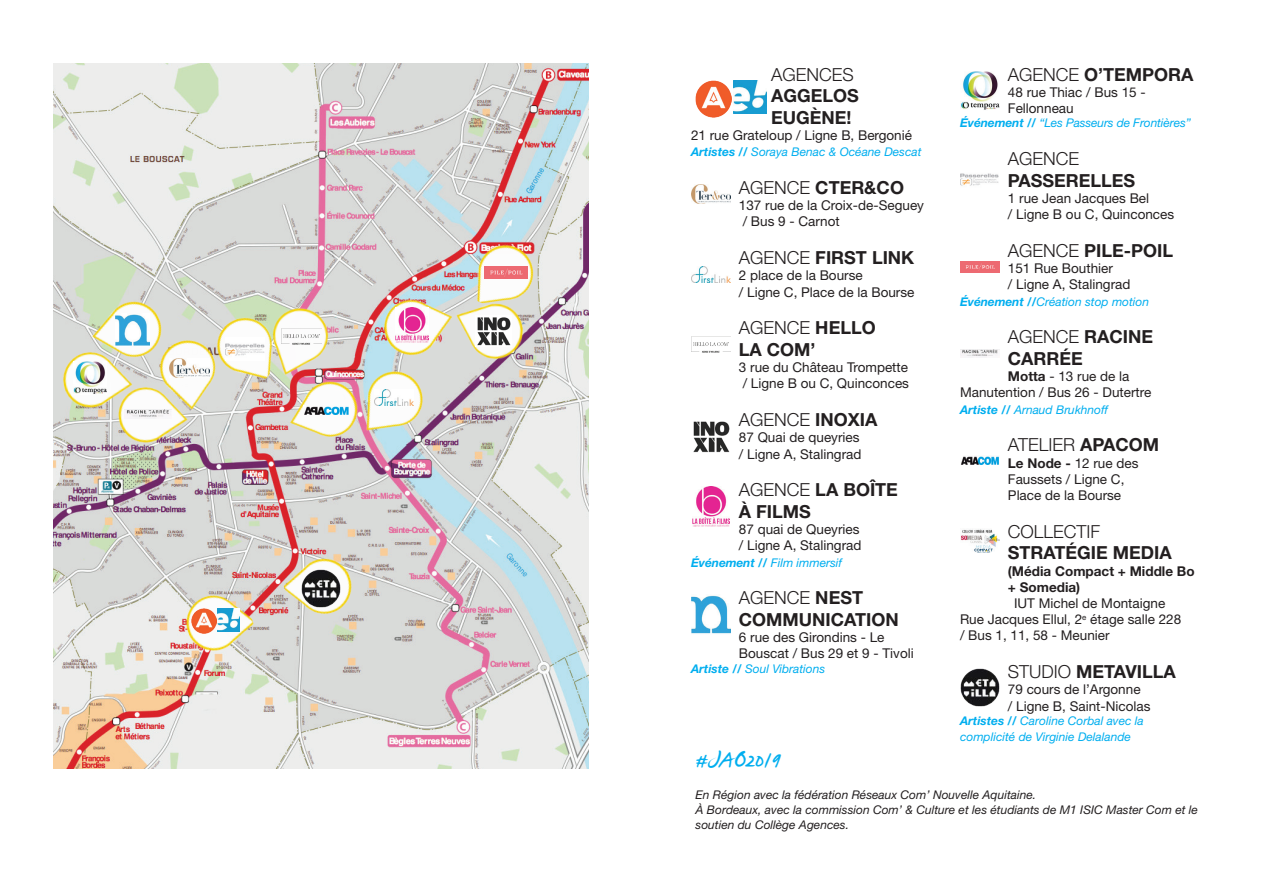
<style>
.page{position:relative;width:1263px;height:893px;background:#fff}
.page>*{position:absolute;margin:0;border:0;box-sizing:border-box;transform-origin:0 0}
.t1{font:33px "James Fajardo";color:#00aeef}
.t2{font:700 18px/21.6px "Helvetica Neue";color:#231f20}
.t3{font:300 18px "Helvetica Neue";color:#231f20}
.t4{font:13.5px/16.2px "Helvetica Neue";color:#231f20}
.t5{font:700 13.5px/16.2px "Helvetica Neue";color:#231f20}
.t6{font:italic 12px/16.2px "Helvetica Neue";color:#00aeef}
.t7{font:italic 12px/15px "Helvetica Neue";color:#231f20}
.s1{font-weight:700}
.s2{font-weight:300}
</style>
<div class="page">
<img style="left:960px;top:71px;width:39px;height:39px">
<img style="left:960px;top:173px;width:39px;height:13px">
<img style="left:960px;top:262px;width:39px;height:10px">
<img style="left:960px;top:350px;width:38px;height:6px">
<img style="left:961px;top:456px;width:38px;height:8px">
<img style="left:960px;top:529px;width:39px;height:24px">
<img style="left:960px;top:669px;width:39px;height:37px">
<img style="left:733px;top:81px;width:34px;height:33px">
<img style="left:695px;top:81px;width:37px;height:36px">
<img style="left:691px;top:185px;width:39px;height:18px">
<img style="left:691px;top:266px;width:39px;height:16px">
<img style="left:691px;top:337px;width:39px;height:15px">
<img style="left:693px;top:421px;width:37px;height:32px">
<img style="left:692px;top:487px;width:37px;height:39px">
<img style="left:691px;top:595px;width:39px;height:39px">
<img style="left:53px;top:64px;width:536px;height:704px">
<img style="left:69px;top:277px;width:118px;height:46px">
<img style="left:116px;top:313px;width:33px;height:10px">
<img style="left:456px;top:223px;width:108px;height:104px">
<img style="left:484px;top:267px;width:43px;height:11px">
<img style="left:355px;top:259px;width:121px;height:90px">
<img style="left:438px;top:286px;width:98px;height:96px">
<img style="left:476px;top:315px;width:35px;height:31px">
<img style="left:350px;top:349px;width:103px;height:117px">
<img style="left:387px;top:390px;width:27px;height:16px">
<img style="left:193px;top:285px;width:110px;height:112px">
<img style="left:276px;top:540px;width:97px;height:103px">
<img style="left:301px;top:570px;width:40px;height:37px">
<img style="left:163px;top:566px;width:97px;height:102px">
<img style="left:217px;top:609px;width:23px;height:22px">
<img style="left:191px;top:609px;width:25px;height:25px">
<img style="left:269px;top:358px;width:118px;height:117px">
<img style="left:251px;top:337px;width:9px;height:24px">
<img style="left:140px;top:315px;width:111px;height:114px">
<img style="left:101px;top:358px;width:102px;height:98px">
<img style="left:53px;top:323px;width:95px;height:98px">
<img style="left:74px;top:361px;width:33px;height:33px">
<img style="left:170px;top:358px;width:39px;height:19px">
<img style="left:303px;top:405px;width:47px;height:10px">
<img style="left:260px;top:295px;width:90px;height:93px">
<img style="left:282px;top:329px;width:39px;height:16px">
<img style="left:125px;top:409px;width:47px;height:9px">
<img style="left:396px;top:307px;width:32px;height:35px">
<h2 class="t3" style="left:771px;top:63px;width:84px">AGENCES</h2>
<h2 class="t2" style="left:771px;top:84px;width:89px">AGGELOS<br>EUGÈNE!</h2>
<p class="t4" style="left:691px;top:127px;width:222px">21 rue Grateloup / Ligne B, Bergonié</p>
<p class="t6" style="left:691px;top:144px;width:232px"><span class="s1">Artistes //</span> Soraya Benac &amp; Océane Descat</p>
<h2 class="t2" style="left:739px;top:176px;width:167px"><span class="s2">AGENCE</span> CTER&amp;CO</h2>
<p class="t4" style="left:739px;top:197px;width:187px">137 rue de la Croix-de-Seguey / Bus 9 - Carnot</p>
<h2 class="t2" style="left:739px;top:246px;width:177px"><span class="s2">AGENCE</span> FIRST LINK</h2>
<p class="t4" style="left:739px;top:267px;width:177px">2 place de la Bourse<br>/ Ligne C, Place de la Bourse</p>
<h2 class="t2" style="left:739px;top:317px;width:138px"><span class="s2">AGENCE</span> HELLO<br>LA COM’</h2>
<p class="t4" style="left:739px;top:359px;width:172px">3 rue du Château Trompette / Ligne B ou C, Quinconces</p>
<h2 class="t3" style="left:739px;top:409px;width:140px">AGENCE <span class="s1">INOXIA</span></h2>
<p class="t4" style="left:739px;top:429px;width:124px">87 Quai de queyries / Ligne A, Stalingrad</p>
<h2 class="t2" style="left:739px;top:479px;width:161px"><span class="s2">AGENCE</span> LA BOÎTE<br>À FILMS</h2>
<p class="t4" style="left:739px;top:521px;width:124px">87 quai de Queyries / Ligne A, Stalingrad</p>
<p class="t6" style="left:691px;top:554px;width:153px"><span class="s1">Événement //</span> Film immersif</p>
<h2 class="t2" style="left:739px;top:587px;width:161px"><span class="s2">AGENCE</span> NEST<br>COMMUNICATION</h2>
<p class="t4" style="left:739px;top:629px;width:176px">6 rue des Girondins - Le<br>Bouscat / Bus 29 et 9 - Tivoli</p>
<p class="t6" style="left:691px;top:660px;width:136px"><span class="s1">Artiste //</span> Soul Vibrations</p>
<h2 class="t2" style="left:1008px;top:63px;width:187px"><span class="s2">AGENCE</span> O’TEMPORA</h2>
<p class="t4" style="left:1008px;top:84px;width:139px">48 rue Thiac / Bus 15 -<br>Fellonneau</p>
<p class="t6" style="left:960px;top:115px;width:232px"><span class="s1">Événement //</span> “Les Passeurs de Frontières”</p>
<h2 class="t3" style="left:1008px;top:148px;width:73px">AGENCE</h2>
<h2 class="t2" style="left:1008px;top:169px;width:129px">PASSERELLES</h2>
<p class="t4" style="left:1008px;top:190px;width:168px">1 rue Jean Jacques Bel<br>/ Ligne B ou C, Quinconces</p>
<h2 class="t2" style="left:1008px;top:239px;width:167px"><span class="s2">AGENCE</span> PILE-POIL</h2>
<p class="t4" style="left:1008px;top:260px;width:124px">151 Rue Bouthier<br>/ Ligne A, Stalingrad</p>
<p class="t6" style="left:960px;top:293px;width:191px"><span class="s1">Événement //</span>Création stop motion</p>
<h2 class="t2" style="left:1008px;top:326px;width:147px"><span class="s2">AGENCE</span> RACINE<br>CARRÉE</h2>
<p class="t4" style="left:960px;top:368px;width:193px;text-indent:48px"><span class="s1">Motta</span> - 13 rue de la<br>Manutention / Bus 26 - Dutertre</p>
<p class="t6" style="left:960px;top:401px;width:150px"><span class="s1">Artiste //</span> Arnaud Brukhnoff</p>
<h2 class="t3" style="left:1008px;top:434px;width:153px">ATELIER <span class="s1">APACOM</span></h2>
<p class="t4" style="left:1008px;top:454px;width:132px"><span class="s1">Le Node -</span> 12 rue des<br>Faussets / Ligne C,<br>Place de la Bourse</p>
<h2 class="t3" style="left:1008px;top:520px;width:94px">COLLECTIF</h2>
<h2 class="t2" style="left:1008px;top:542px;width:165px">STRATÉGIE MEDIA</h2>
<p class="t5" style="left:1008px;top:562px;width:188px">(Média Compact + Middle Bo + Somedia)</p>
<p class="t4" style="left:960px;top:595px;width:223px;text-indent:54px">IUT Michel de Montaigne<br>Rue Jacques Ellul, 2<sup>e</sup> étage salle 228 / Bus 1, 11, 58 - Meunier</p>
<h2 class="t2" style="left:1008px;top:660px;width:169px"><span class="s2">STUDIO</span> METAVILLA</h2>
<p class="t4" style="left:1008px;top:681px;width:144px">79 cours de l’Argonne<br>/ Ligne B, Saint-Nicolas</p>
<p class="t6" style="left:960px;top:712px;width:185px"><span class="s1">Artistes //</span> Caroline Corbal avec la complicité de Virginie Delalande</p>
<h1 class="t1" style="left:696px;top:743px;width:88px">#JAO2019</h1>
<p class="t7" style="left:696px;top:787px;width:504px">En Région avec la fédération Réseaux Com’ Nouvelle Aquitaine.<br>À Bordeaux, avec la commission Com’ &amp; Culture et les étudiants de M1 ISIC Master Com et le soutien du Collège Agences.</p>
</div>
